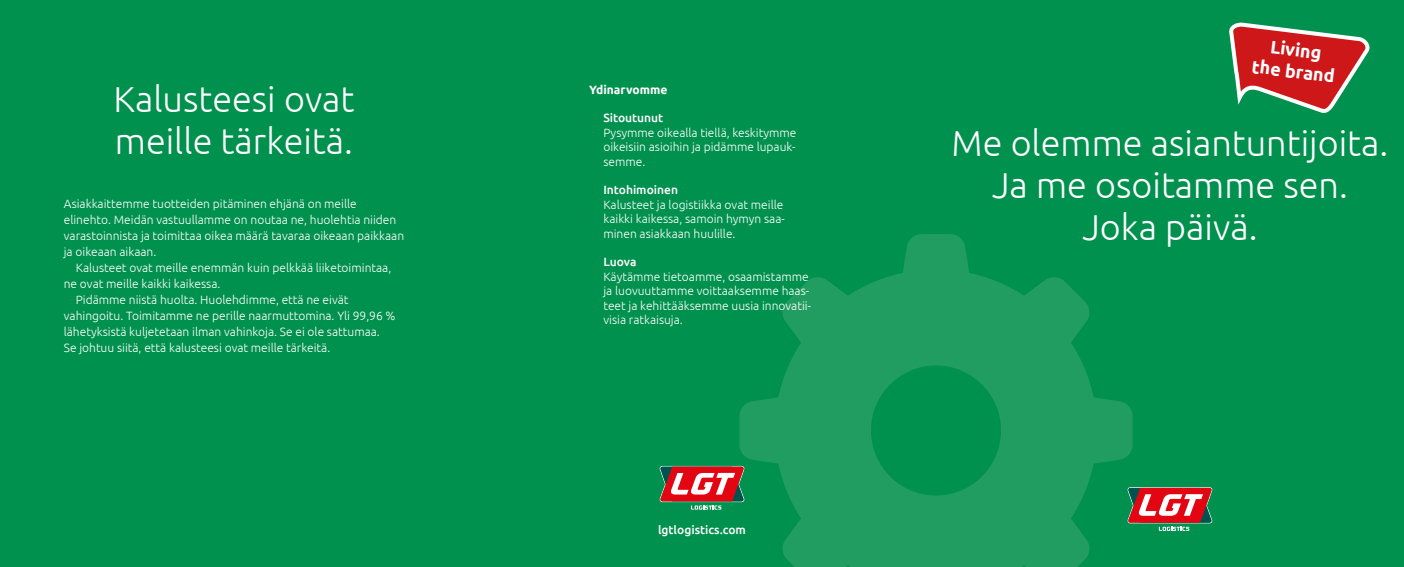
<style>
.page{position:relative;width:1404px;height:567px;background:#fff}
.page>*{position:absolute;margin:0;border:0;box-sizing:border-box;transform-origin:0 0}
.t1{font:300 36px/42px "Ubuntu";color:#fff;text-align:center}
.t2{font:700 18px/21.6px "Ubuntu";color:#fff;text-align:center}
.t3{font:300 12px/14.4px "Ubuntu";color:#fff}
.t4{font:500 12px "Ubuntu";color:#fff}
.t5{font:700 12px "Ubuntu";color:#fff}
</style>
<div class="page">
<div style="left:0;top:0;width:1403px;height:567px;background:#00914e"></div>
<svg style="left:1132px;top:487px;width:80px;height:44px;background:#b35e58"></svg>
<svg style="left:739px;top:234px;width:393px;height:333px;fill:#229d62"></svg>
<svg style="left:1230px;top:22px;width:139px;height:91px"></svg>
<svg style="left:659px;top:466px;width:85px;height:44px"></svg>
<h1 class="t1" style="left:113px;top:78px;width:242px;text-align:left">Kalusteesi ovat meille tärkeitä.</h1>
<p class="t5" style="left:589px;top:82px;width:80px">Ydinarvomme</p>
<p class="t4" style="left:603px;top:111px;width:61px">Sitoutunut</p>
<p class="t3" style="left:603px;top:125px;width:194px;text-align:justify">Pysymme oikealla tiellä, keskitymme oikeisiin asioihin ja pidämme lupauk&shy;semme.</p>
<p class="t4" style="left:603px;top:183px;width:76px">Intohimoinen</p>
<p class="t3" style="left:603px;top:197px;width:183px">Kalusteet ja logistiikka ovat meille kaikki kaikessa, samoin hymyn saa&shy;minen asiakkaan huulille.</p>
<p class="t4" style="left:603px;top:255px;width:35px">Luova</p>
<p class="t3" style="left:603px;top:269px;width:209px">Käytämme tietoamme, osaamistamme ja luovuuttamme voittaaksemme haas&shy;teet ja kehittääksemme uusia innovatii&shy;visia ratkaisuja.</p>
<p class="t3" style="left:64px;top:195px;width:342px;line-height:16px">Asiakkaittemme tuotteiden pitäminen ehjänä on meille elinehto. Meidän vastuullamme on noutaa ne, huolehtia niiden varastoinnista ja toimittaa oikea määrä tavaraa oikeaan paikkaan ja oikeaan aikaan.</p>
<p class="t3" style="left:76px;top:260px;width:317px">Kalusteet ovat meille enemmän kuin pelkkää liiketoimintaa,</p>
<p class="t3" style="left:64px;top:276px;width:158px">ne ovat meille kaikki kaikessa.</p>
<p class="t3" style="left:76px;top:292px;width:274px">Pidämme niistä huolta. Huolehdimme, että ne eivät</p>
<p class="t3" style="left:64px;top:308px;width:333px">vahingoitu. Toimitamme ne perille naarmuttomina. Yli 99,96 %</p>
<p class="t3" style="left:64px;top:324px;width:317px">lähetyksistä kuljetetaan ilman vahinkoja. Se ei ole sattumaa.</p>
<p class="t3" style="left:64px;top:340px;width:268px">Se johtuu siitä, että kalusteesi ovat meille tärkeitä.</p>
<p class="t4" style="left:658px;top:522px;width:89px">lgtlogistics.com</p>
<h2 class="t2" style="left:1255px;top:34px;width:85px;rotate:7deg">Living the brand</h2>
<h1 class="t1" style="left:951px;top:121px;width:438px">Me olemme asiantuntijoita.<br>Ja me osoitamme sen.<br>Joka päivä.</h1>
</div>
